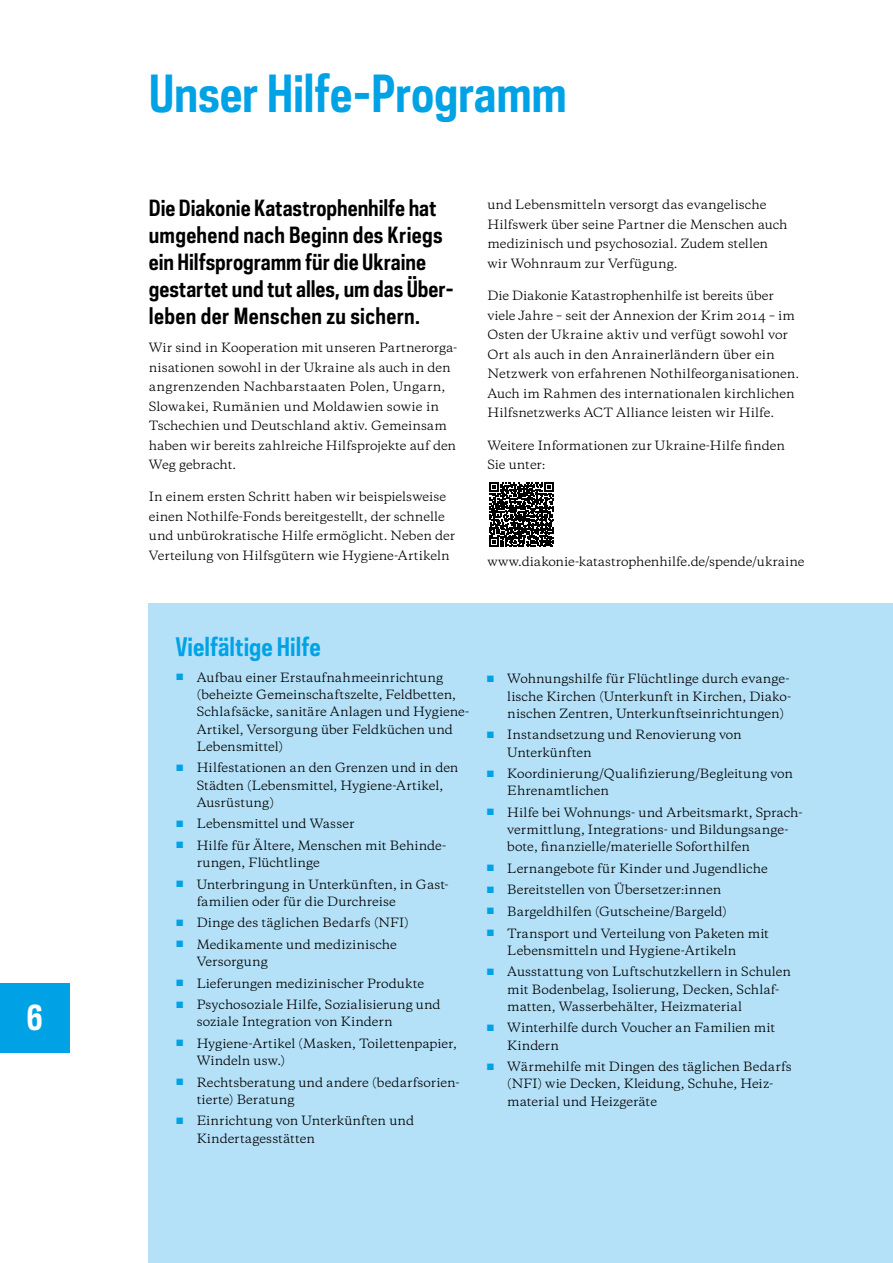
<style>
.page{position:relative;width:893px;height:1263px;background:#fff}
.page>*{position:absolute;margin:0;border:0;box-sizing:border-box;transform-origin:0 0}
.t1{font:700 48px "Polaris Condensed";letter-spacing:-.01em;color:#00a2e6}
.t2{font:700 33px "Polaris Condensed";color:#fff}
.t3{font:700 24px "Polaris Condensed";color:#00a2e6}
.t4{font:700 21px/27px "Polaris Condensed";color:#000}
.t5{font:12px/17.2px "Galaxie Copernicus";color:#000}
.s1{color:#00a2e6}
</style>
<div class="page">
<div style="left:149px;top:604px;width:744px;height:659px;background:#b4e1f8"></div>
<div style="left:0;top:983px;width:70px;height:70px;background:#00a2e6"></div>
<svg style="left:489px;top:483px;width:64px;height:64px"></svg>
<h2 class="t2" style="left:26px;top:995px;width:19px">6</h2>
<h1 class="t1" style="left:149px;top:61px;width:419px">Unser Hilfe-Programm</h1>
<h3 class="t4" style="left:149px;top:194px;width:306px">Die Diakonie Katastrophenhilfe hat umgehend nach Beginn des Kriegs ein Hilfsprogramm für die Ukraine gestartet und tut alles, um das Über&shy;leben der Menschen zu sichern.</h3>
<p class="t5" style="left:149px;top:338px;width:310px;line-height:19.5px">Wir sind in Kooperation mit unseren Partnerorga&shy;nisationen sowohl in der Ukraine als auch in den angrenzenden Nachbarstaaten Polen, Ungarn, Slowakei, Rumänien und Moldawien sowie in Tschechien und Deutschland aktiv. Gemeinsam haben wir bereits zahlreiche Hilfsprojekte auf den Weg gebracht.</p>
<p class="t5" style="left:149px;top:487px;width:308px;line-height:19.5px">In einem ersten Schritt haben wir beispielsweise einen Nothilfe-Fonds bereitgestellt, der schnelle und unbürokratische Hilfe ermöglicht. Neben der Verteilung von Hilfsgütern wie Hygiene-Artikeln</p>
<p class="t5" style="left:487px;top:195px;width:302px;line-height:19.5px">und Lebensmitteln versorgt das evangelische Hilfswerk über seine Partner die Menschen auch medizinisch und psychosozial. Zudem stellen wir Wohnraum zur Verfügung.</p>
<p class="t5" style="left:487px;top:286px;width:313px;line-height:19.5px">Die Diakonie Katastrophenhilfe ist bereits über viele Jahre – seit der Annexion der Krim 2014 – im Osten der Ukraine aktiv und verfügt sowohl vor Ort als auch in den Anrainerländern über ein Netzwerk von erfahrenen Nothilfeorganisationen.<br>Auch im Rahmen des internationalen kirchlichen Hilfsnetzwerks ACT Alliance leisten wir Hilfe.</p>
<p class="t5" style="left:487px;top:435px;width:299px;line-height:19.5px">Weitere Informationen zur Ukraine-Hilfe finden<br>Sie unter:</p>
<p class="t5" style="left:487px;top:553px;width:319px">www.diakonie-katastrophenhilfe.de/spende/ukraine</p>
<h3 class="t3" style="left:175px;top:631px;width:147px">Vielfältige Hilfe</h3>
<p class="t5" style="left:197px;top:669px;width:273px;text-indent:-21px"><span class="s1">▪</span> Aufbau einer Erstaufnahmeeinrichtung (beheizte Gemeinschaftszelte, Feldbetten, Schlafsäcke, sanitäre Anlagen und Hygiene-Artikel, Versorgung über Feldküchen und Lebensmittel)</p>
<p class="t5" style="left:197px;top:759px;width:263px;text-indent:-21px"><span class="s1">▪</span> Hilfestationen an den Grenzen und in den<br>Städten (Lebensmittel, Hygiene-Artikel,<br>Ausrüstung)</p>
<p class="t5" style="left:175px;top:815px;width:180px"><span class="s1">▪</span> Lebensmittel und Wasser</p>
<p class="t5" style="left:197px;top:837px;width:251px;text-indent:-21px"><span class="s1">▪</span> Hilfe für Ältere, Menschen mit Behinde&shy;rungen, Flüchtlinge</p>
<p class="t5" style="left:197px;top:875px;width:254px;text-indent:-21px"><span class="s1">▪</span> Unterbringung in Unterkünften, in Gast&shy;familien oder für die Durchreise</p>
<p class="t5" style="left:175px;top:914px;width:235px"><span class="s1">▪</span> Dinge des täglichen Bedarfs (NFI)</p>
<p class="t5" style="left:197px;top:936px;width:202px;text-indent:-21px"><span class="s1">▪</span> Medikamente und medizinische<br>Versorgung</p>
<p class="t5" style="left:175px;top:974px;width:250px"><span class="s1">▪</span> Lieferungen medizinischer Produkte</p>
<p class="t5" style="left:197px;top:996px;width:245px;text-indent:-21px"><span class="s1">▪</span> Psychosoziale Hilfe, Sozialisierung und soziale Integration von Kindern</p>
<p class="t5" style="left:197px;top:1035px;width:262px;text-indent:-21px"><span class="s1">▪</span> Hygiene-Artikel (Masken, Toilettenpapier,<br>Windeln usw.)</p>
<p class="t5" style="left:197px;top:1073px;width:264px;text-indent:-21px"><span class="s1">▪</span> Rechtsberatung und andere (bedarfsorien&shy;tierte) Beratung</p>
<p class="t5" style="left:197px;top:1112px;width:219px;text-indent:-21px"><span class="s1">▪</span> Einrichtung von Unterkünften und<br>Kindertagesstätten</p>
<p class="t5" style="left:507px;top:670px;width:286px;text-indent:-21px"><span class="s1">▪</span> Wohnungshilfe für Flüchtlinge durch evange&shy;lische Kirchen (Unterkunft in Kirchen, Diako&shy;nischen Zentren, Unterkunftseinrichtungen)</p>
<p class="t5" style="left:507px;top:726px;width:236px;text-indent:-21px"><span class="s1">▪</span> Instandsetzung und Renovierung von<br>Unterkünften</p>
<p class="t5" style="left:507px;top:765px;width:287px;text-indent:-21px"><span class="s1">▪</span> Koordinierung/Qualifizierung/Begleitung von<br>Ehrenamtlichen</p>
<p class="t5" style="left:507px;top:804px;width:297px;text-indent:-21px"><span class="s1">▪</span> Hilfe bei Wohnungs- und Arbeitsmarkt, Sprach&shy;vermittlung, Integrations- und Bildungsange&shy;bote, finanzielle/materielle Soforthilfen</p>
<p class="t5" style="left:486px;top:860px;width:283px"><span class="s1">▪</span> Lernangebote für Kinder und Jugendliche</p>
<p class="t5" style="left:486px;top:881px;width:237px"><span class="s1">▪</span> Bereitstellen von Übersetzer:innen</p>
<p class="t5" style="left:486px;top:903px;width:242px"><span class="s1">▪</span> Bargeldhilfen (Gutscheine/Bargeld)</p>
<p class="t5" style="left:507px;top:924px;width:263px;text-indent:-21px"><span class="s1">▪</span> Transport und Verteilung von Paketen mit<br>Lebensmitteln und Hygiene-Artikeln</p>
<p class="t5" style="left:507px;top:963px;width:285px;text-indent:-21px"><span class="s1">▪</span> Ausstattung von Luftschutzkellern in Schulen mit Bodenbelag, Isolierung, Decken, Schlaf&shy;matten, Wasserbehälter, Heizmaterial</p>
<p class="t5" style="left:507px;top:1019px;width:269px;text-indent:-21px"><span class="s1">▪</span> Winterhilfe durch Voucher an Familien mit<br>Kindern</p>
<p class="t5" style="left:507px;top:1058px;width:286px;text-indent:-21px"><span class="s1">▪</span> Wärmehilfe mit Dingen des täglichen Bedarfs (NFI) wie Decken, Kleidung, Schuhe, Heiz&shy;material und Heizgeräte</p>
</div>
